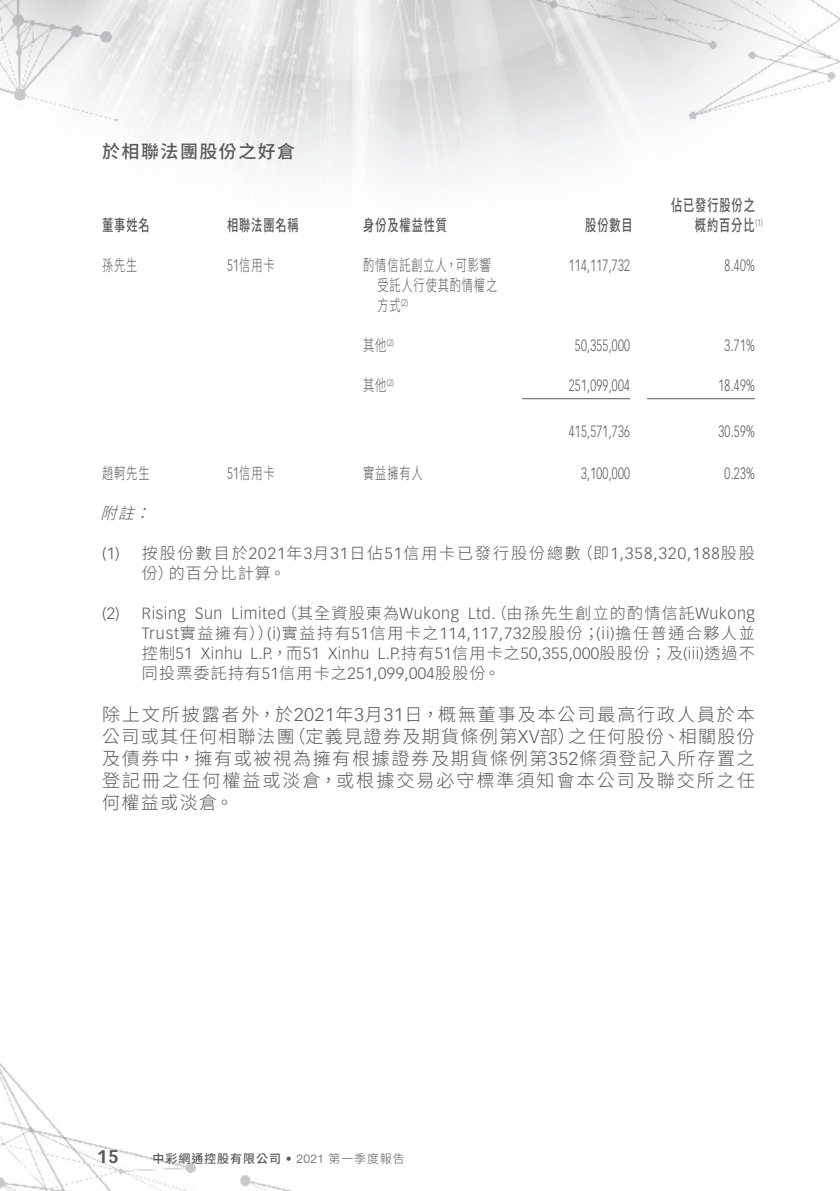
<style>
.page{position:relative;width:840px;height:1191px;background:#fff}
.page>*{position:absolute;margin:0;border:0;box-sizing:border-box;transform-origin:0 0}
.Body_Text{font:300 18px/22px "Source Han Sans TC";letter-spacing:.095em;color:#57585a;text-align:right}
.Body_Text-2{font:300 18px "Source Han Sans TC";letter-spacing:.075em;color:#57585a}
.Heading_2{font:500 18px "Source Han Sans TC";letter-spacing:.08em;color:#57585a}
.t1{font:700 18px "Vectora LT Std";color:#57585a}
.Notes{font:300 16px/20px "Vectora LT Std";letter-spacing:.04em;color:#57585a;text-align:right}
.Body_Text-3{font:300 16px "Vectora LT Std";letter-spacing:.025em;color:#57585a;scale:.7 1}
.Notes-2{font:300 16px/20px "Source Han Sans TC";letter-spacing:.075em;color:#57585a}
.Body_Text-4{font:300 16px "Source Han Sans TC";letter-spacing:.075em;color:#57585a;scale:.7 1}
.Body_Text-5{font:500 16px "Source Han Sans TC";letter-spacing:.08em;color:#57585a;scale:.7 1}
.Notes-3{font:300 16px "Source Han Sans TC";letter-spacing:.12em;color:#57585a}
.Notes-4{font:300 16px "Vectora LT Std";letter-spacing:.07em;color:#57585a}
.Notes-5{font:italic 300 16px "Source Han Sans TC";color:#57585a}
.t2{font:500 12px "Source Han Sans TC";letter-spacing:.08em;color:#57585a}
.Body_Text-6{font:300 9.4px "Vectora LT Std";color:#57585a;scale:.7 1}
.s1{font-family:"Vectora LT Std"}
.s2{font-family:"Source Han Sans TC"}
.s3{font-family:"Vectora LT Std";font-weight:700}
.s4{font-family:"Helvetica Neue LT Std";font-weight:300}
.s5{font-weight:300}
</style>
<div class="page">
<img style="left:0;top:0;width:839px;height:1191px">
<hr style="left:522px;top:398px;width:107px;height:1px;background:#57585a">
<hr style="left:646px;top:398px;width:108px;height:1px;background:#57585a">
<p class="Heading_2" style="left:102px;top:141px;width:194px">於相聯法團股份之好倉</p>
<p class="Body_Text-5" style="left:670px;top:196px;width:121px">佔已發行股份之</p>
<p class="Body_Text-5" style="left:102px;top:216px;width:69px">董事姓名</p>
<p class="Body_Text-5" style="left:227px;top:216px;width:104px">相聯法團名稱</p>
<p class="Body_Text-5" style="left:363px;top:216px;width:121px">身份及權益性質</p>
<p class="Body_Text-5" style="left:585px;top:216px;width:69px">股份數目</p>
<p class="Body_Text-5" style="left:694px;top:216px;width:87px">概約百分比</p>
<p class="Body_Text-6" style="left:755px;top:217px;width:12px">(1)</p>
<p class="Body_Text-4" style="left:102px;top:256px;width:52px">孫先生</p>
<p class="Body_Text-4" style="left:227px;top:256px;width:69px"><span class="s1">51</span>信用卡</p>
<p class="Body_Text-4" style="left:363px;top:256px;width:184px">酌情信託創立人，可影響</p>
<p class="Body_Text-3" style="left:568px;top:256px;width:89px">114,117,732</p>
<p class="Body_Text-3" style="left:724px;top:256px;width:45px">8.40%</p>
<p class="Body_Text-4" style="left:377px;top:276px;width:172px">受託人行使其酌情權之</p>
<p class="Body_Text-6" style="left:401px;top:297px;width:12px">(2)</p>
<p class="Body_Text-4" style="left:377px;top:296px;width:35px">方式</p>
<p class="Body_Text-4" style="left:363px;top:336px;width:35px">其他</p>
<p class="Body_Text-6" style="left:386px;top:337px;width:12px">(2)</p>
<p class="Body_Text-3" style="left:574px;top:336px;width:80px">50,355,000</p>
<p class="Body_Text-3" style="left:724px;top:336px;width:45px">3.71%</p>
<p class="Body_Text-4" style="left:363px;top:376px;width:35px">其他</p>
<p class="Body_Text-6" style="left:386px;top:377px;width:12px">(2)</p>
<p class="Body_Text-3" style="left:568px;top:376px;width:89px">251,099,004</p>
<p class="Body_Text-3" style="left:718px;top:376px;width:53px">18.49%</p>
<p class="Body_Text-3" style="left:568px;top:422px;width:89px">415,571,736</p>
<p class="Body_Text-3" style="left:718px;top:422px;width:53px">30.59%</p>
<p class="Body_Text-4" style="left:102px;top:464px;width:69px">趙軻先生</p>
<p class="Notes-5" style="left:134px;top:504px;width:30px">：</p>
<p class="Notes-5" style="left:100px;top:504px;width:47px">附註</p>
<p class="Body_Text-4" style="left:227px;top:464px;width:69px"><span class="s1">51</span>信用卡</p>
<p class="Body_Text-4" style="left:363px;top:464px;width:86px">實益擁有人</p>
<p class="Body_Text-3" style="left:580px;top:464px;width:71px">3,100,000</p>
<p class="Body_Text-3" style="left:724px;top:464px;width:45px">0.23%</p>
<p class="Notes" style="left:102px;top:543px;width:19px">1( )</p>
<p class="Notes" style="left:102px;top:603px;width:19px">2( )</p>
<p class="Notes-4" style="left:576px;top:544px;width:180px"><span class="s2">（即</span>1,358,320,188<span class="s2">股股</span></p>
<p class="Notes-3" style="left:142px;top:544px;width:440px">按股份數目於<span class="s1">2021</span>年 月<span class="s1">3 31</span>日佔<span class="s1">51</span>信用卡已發行股份總數</p>
<p class="Notes-2" style="left:142px;top:563px;width:33px">份）</p>
<p class="Notes-2" style="left:169px;top:563px;width:118px">的百分比計算。</p>
<p class="Notes" style="left:142px;top:603px;width:46px">Rising</p>
<p class="Notes" style="left:195px;top:603px;width:29px">Sun</p>
<p class="Notes-2" style="left:281px;top:603px;width:179px">（其全資股東為<span class="s1">Wukong</span></p>
<p class="Notes" style="left:231px;top:603px;width:56px">Limited</p>
<p class="Notes-2" style="left:468px;top:603px;width:288px"><span class="s1">Ltd</span>（<span class="s1">.</span> 由孫先生創立的酌情信託<span class="s1">Wukong</span></p>
<p class="Notes" style="left:142px;top:623px;width:614px">Trust<span class="s2">實益擁有））</span>( )i <span class="s2">實益持有</span>51<span class="s2">信用卡之</span>114,117,732<span class="s2">股股份；</span>( )i i <span class="s2">擔任普通合夥人並<br></span>.P.L <span class="s2">持有</span>51<span class="s2">信用卡之</span>50,355,000<span class="s2">股股份；及</span>(iii)<span class="s2">透過不</span></p>
<p class="Notes-2" style="left:142px;top:643px;width:359px">控制<span class="s1">51<br></span>同投票委託持有<span class="s1">51</span>信用卡之<span class="s1">251,099,004</span>股股份。</p>
<p class="Body_Text" style="left:102px;top:704px;width:653px">除上文所披露者外，於<span class="s1">2021</span>年 月<span class="s1">3 31</span>日，概無董事及本公司最高行政人員於本之任何股份、相關股份</p>
<p class="Notes" style="left:250px;top:643px;width:71px">. <span class="s2">，</span>P.L <span class="s2">而</span> 5 1</p>
<p class="Notes" style="left:201px;top:643px;width:43px">Xinhu</p>
<p class="Notes" style="left:328px;top:643px;width:43px">Xinhu</p>
<p class="Body_Text-2" style="left:287px;top:726px;width:289px">（定義見證券及期貨條例第<span class="s1">XV</span>部）</p>
<p class="Body_Text" style="left:102px;top:726px;width:654px;text-align:left">公司或其任何相聯法團<br>及債券中，擁有或被視為擁有根據證券及期貨條例第<span class="s1">352</span>條須登記入所存置之登記冊之任何權益或淡倉，或根據交易必守標準須知會本公司及聯交所之任何權益或淡倉。</p>
<p class="t1" style="left:97px;top:1145px;width:23px">15</p>
<p class="t2" style="left:152px;top:1152px;width:254px">中彩網通控股有限公司 <span class="s3">•</span> <span class="s4">2021</span> <span class="s5">第一季度報告</span></p>
</div>
